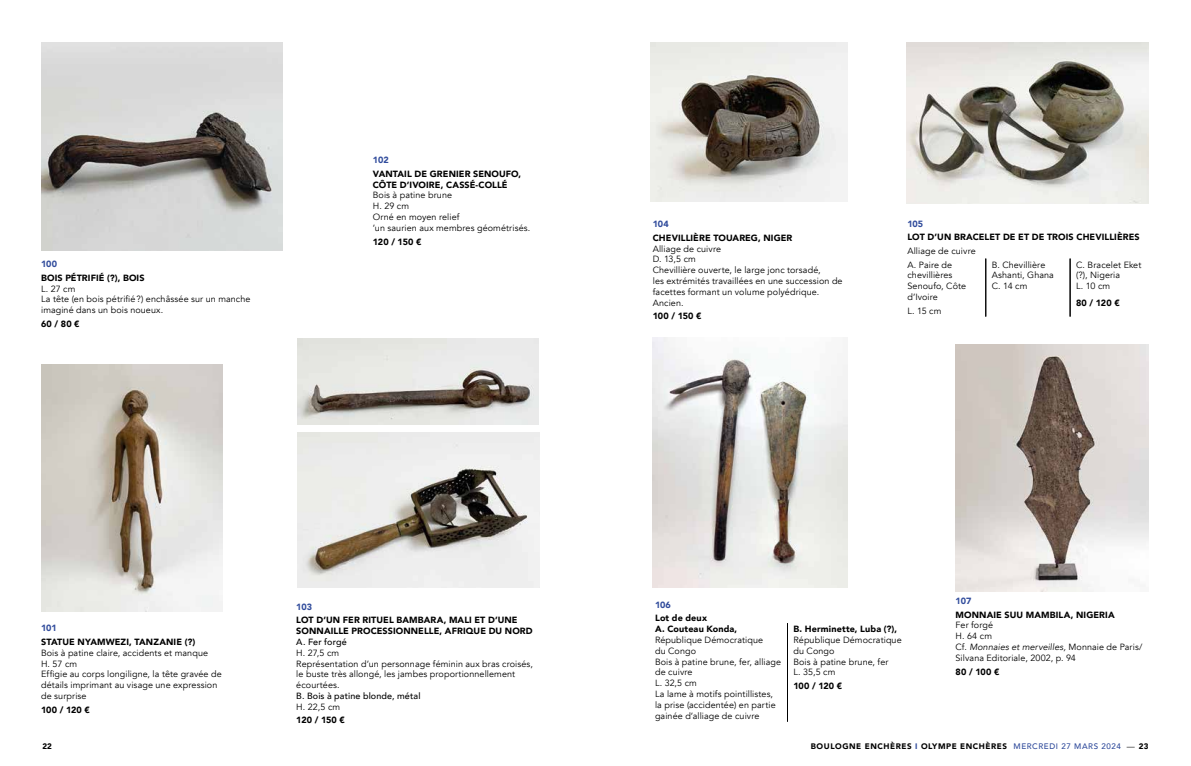
<style>
.page{position:relative;width:1191px;height:766px;background:#fff}
.page>*{position:absolute;margin:0;border:0;box-sizing:border-box;transform-origin:0 0}
.t1{font:9px/10.8px "Avenir";letter-spacing:.01em;color:#000}
.t2{font:900 9px/10.8px "Avenir";letter-spacing:.01em;color:#000}
.t3{font:500 9px "Avenir";letter-spacing:.015em;color:#000}
.t4{font:900 9px "Avenir";letter-spacing:-.015em;color:#314c9c}
.t5{font:900 8px "Avenir";letter-spacing:.07em;color:#000}
.s1{font-style:italic}
.s2{color:#314c9c}
.s3{font-weight:500;color:#314c9c}
.s4{font-weight:300}
</style>
<div class="page">
<img style="left:42px;top:43px;width:240px;height:207px">
<img style="left:41px;top:364px;width:182px;height:247px">
<img style="left:297px;top:432px;width:242px;height:155px">
<img style="left:297px;top:339px;width:241px;height:85px">
<hr style="left:787px;top:623px;width:1px;height:98px;background:#000">
<img style="left:651px;top:43px;width:196px;height:158px">
<img style="left:906px;top:43px;width:242px;height:160px">
<hr style="left:985px;top:258px;width:1px;height:58px;background:#000">
<hr style="left:1070px;top:258px;width:1px;height:58px;background:#000">
<img style="left:652px;top:337px;width:195px;height:250px">
<img style="left:955px;top:344px;width:193px;height:247px">
<p class="t4" style="left:41px;top:256px;width:18px">100</p>
<p class="t2" style="left:41px;top:272px;width:105px">BOIS PÉTRIFIÉ (?), BOIS</p>
<p class="t1" style="left:41px;top:283px;width:211px">L. 27 cm<br>La tête (en bois pétrifié?) enchâssée sur un manche imaginé dans un bois noueux.</p>
<p class="t2" style="left:41px;top:318px;width:40px">60 / 80 €</p>
<p class="t4" style="left:373px;top:152px;width:17px">102</p>
<p class="t2" style="left:373px;top:168px;width:150px">VANTAIL DE GRENIER SENOUFO,<br>CÔTE D’IVOIRE, CASSÉ-COLLÉ</p>
<p class="t1" style="left:373px;top:190px;width:159px">Bois à patine brune<br>H. 29 cm<br>Orné en moyen relief<br>’un saurien aux membres géométrisés.</p>
<p class="t2" style="left:373px;top:236px;width:50px">120 / 150 €</p>
<p class="t4" style="left:41px;top:620px;width:17px">101</p>
<p class="t2" style="left:41px;top:636px;width:156px">STATUE NYAMWEZI, TANZANIE (?)</p>
<p class="t1" style="left:41px;top:647px;width:182px">Bois à patine claire, accidents et manque<br>H. 57 cm<br>Effigie au corps longiligne, la tête gravée de détails imprimant au visage une expression de surprise</p>
<p class="t2" style="left:41px;top:703px;width:50px">100 / 120 €</p>
<p class="t4" style="left:296px;top:598px;width:17px">103</p>
<p class="t2" style="left:296px;top:614px;width:238px">LOT D’UN FER RITUEL BAMBARA, MALI ET D’UNE<br>SONNAILLE PROCESSIONNELLE, AFRIQUE DU NORD</p>
<p class="t3" style="left:296px;top:633px;width:52px">A. Fer forgé</p>
<p class="t1" style="left:296px;top:647px;width:238px">H. 27,5 cm<br>Représentation d’un personnage féminin aux bras croisés, le buste très allongé, les jambes proportionnellement écourtées.</p>
<p class="t3" style="left:296px;top:687px;width:126px">B. Bois à patine blonde, métal</p>
<p class="t1" style="left:296px;top:701px;width:45px">H. 22,5 cm</p>
<p class="t2" style="left:296px;top:714px;width:50px">120 / 150 €</p>
<p class="t4" style="left:653px;top:216px;width:17px">104</p>
<p class="t2" style="left:653px;top:232px;width:141px">CHEVILLIÈRE TOUAREG, NIGER</p>
<p class="t1" style="left:653px;top:243px;width:191px">Alliage de cuivre<br>D. 13,5 cm<br>Chevillière ouverte, le large jonc torsadé,<br>les extrémités travaillées en une succession de facettes formant un volume polyédrique.<br>Ancien.</p>
<p class="t2" style="left:653px;top:310px;width:50px">100 / 150 €</p>
<p class="t4" style="left:907px;top:216px;width:17px">105</p>
<p class="t2" style="left:907px;top:231px;width:234px">LOT D’UN BRACELET DE ET DE TROIS CHEVILLIÈRES</p>
<p class="t1" style="left:907px;top:244px;width:70px;line-height:13.6px">Alliage de cuivre<br>A. Paire de</p>
<p class="t1" style="left:907px;top:270px;width:60px">chevillières<br>Senoufo, Côte d’Ivoire</p>
<p class="t1" style="left:907px;top:305px;width:35px">L. 15 cm</p>
<p class="t1" style="left:991px;top:259px;width:64px">B. Chevillière<br>Ashanti, Ghana<br>C. 14 cm</p>
<p class="t1" style="left:1076px;top:259px;width:67px">C. Bracelet Eket (?), Nigeria<br>L. 10 cm</p>
<p class="t2" style="left:1076px;top:297px;width:45px">80 / 120 €</p>
<p class="t4" style="left:655px;top:596px;width:17px">106</p>
<p class="t2" style="left:655px;top:612px;width:84px">Lot de deux<br>A. Couteau Konda,</p>
<p class="t1" style="left:655px;top:634px;width:128px">République Démocratique<br>du Congo<br>Bois à patine brune, fer, alliage de cuivre<br>L. 32,5 cm<br>La lame à motifs pointillistes, la prise (accidentée) en partie gainée d’alliage de cuivre</p>
<p class="t2" style="left:793px;top:623px;width:105px">B. Herminette, Luba (?),</p>
<p class="t1" style="left:793px;top:634px;width:110px">République Démocratique du Congo<br>Bois à patine brune, fer<br>L. 35,5 cm</p>
<p class="t2" style="left:793px;top:680px;width:50px">100 / 120 €</p>
<p class="t4" style="left:955px;top:593px;width:17px">107</p>
<p class="t2" style="left:955px;top:608px;width:161px">MONNAIE SUU MAMBILA, NIGERIA</p>
<p class="t1" style="left:955px;top:620px;width:188px">Fer forgé<br>H. 64 cm<br>Cf. <span class="s1">Monnaies et merveilles,</span> Monnaie de Paris/<br>Silvana Editoriale, 2002, p. 94</p>
<p class="t2" style="left:955px;top:665px;width:45px">80 / 100 €</p>
<p class="t5" style="left:43px;top:738px;width:11px">22</p>
<p class="t5" style="left:811px;top:738px;width:339px">BOULOGNE ENCHÈRES <span class="s2">I</span> OLYMPE ENCHÈRES <span class="s3">MERCREDI 27 MARS 2024</span> <span class="s4">—</span> 23</p>
</div>
